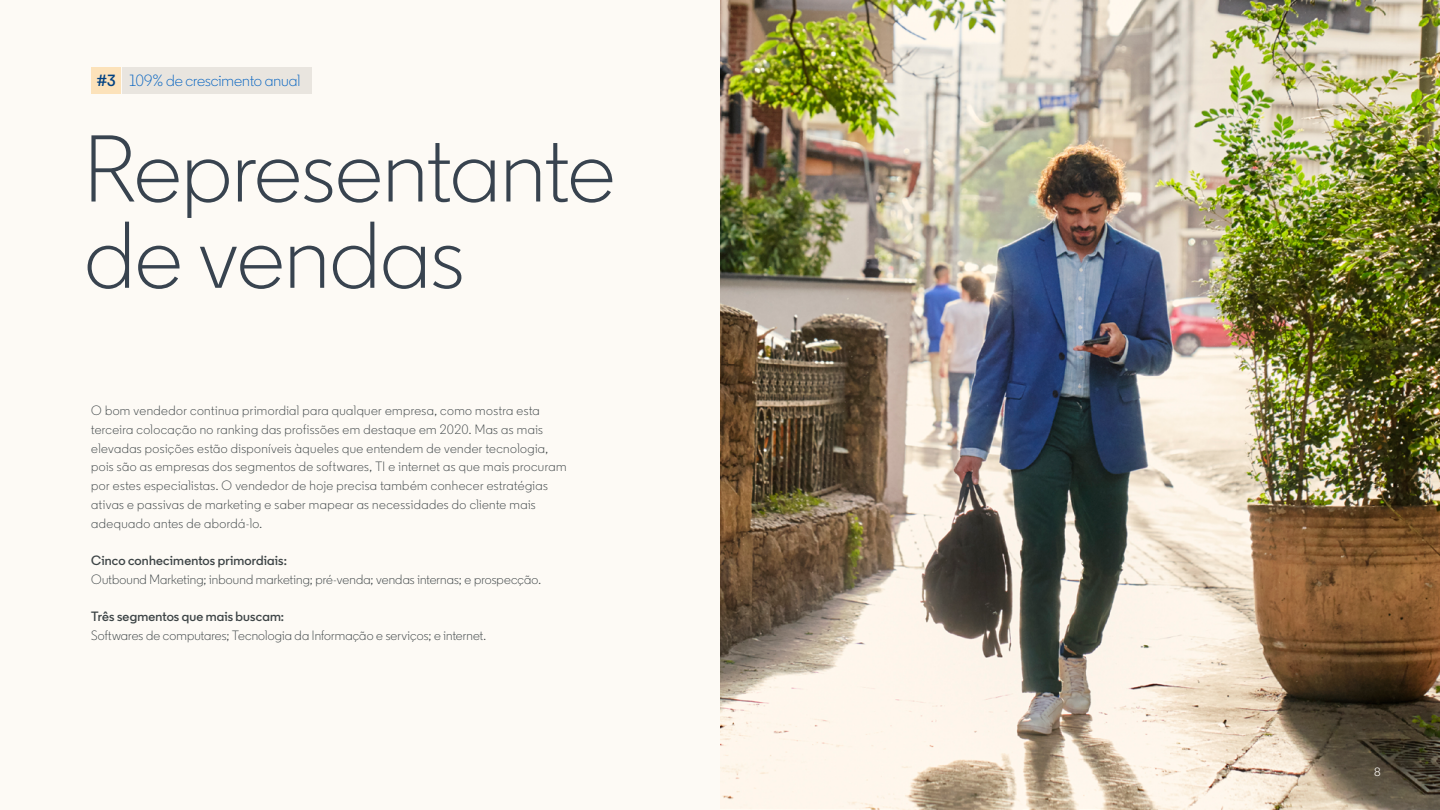
<style>
.page{position:relative;width:1440px;height:810px;background:#fdfaf5}
.page>*{position:absolute;margin:0;border:0;box-sizing:border-box;transform-origin:0 0}
.t1{font:300 94.5px/86.2px "Community";color:#38434f}
.t2{font:300 16.2px "Community";color:#0a66c2}
.t3{font:300 13.5px/18.8px "Community";letter-spacing:.03em;color:#3c4345}
.t4{font:300 13.5px "Community";letter-spacing:.01em;color:#3c4345}
.t5{font:600 13.5px "Community";letter-spacing:.015em;color:#3c4345}
.t6{font:12px "Community";color:#fdfaf5}
.s1{font-weight:600;color:#004182}
</style>
<div class="page">
<img style="left:721px;top:0;width:719px;height:810px">
<div style="left:122px;top:68px;width:190px;height:26px;background:#e9e5df"></div>
<div style="left:92px;top:68px;width:29px;height:26px;background:#fce2ba"></div>
<p class="t2" style="left:97px;top:71px;width:205px"><span class="s1">#3</span> 109% de crescimento anual</p>
<h1 class="t1" style="left:84px;top:126px;width:532px">Representante de vendas</h1>
<p class="t3" style="left:91px;top:401px;width:477px">O bom vendedor continua primordial para qualquer empresa, como mostra esta terceira colocação no ranking das profissões em destaque em 2020. Mas as mais elevadas posições estão disponíveis àqueles que entendem de vender tecnologia, pois são as empresas dos segmentos de softwares, TI e internet as que mais procuram por estes especialistas. O vendedor de hoje precisa também conhecer estratégias ativas e passivas de marketing e saber mapear as necessidades do cliente mais adequado antes de abordá-lo.</p>
<p class="t5" style="left:91px;top:552px;width:197px">Cinco conhecimentos primordiais:</p>
<p class="t4" style="left:91px;top:571px;width:451px">Outbound Marketing; inbound marketing; pré-venda; vendas internas; e prospecção.</p>
<p class="t5" style="left:91px;top:608px;width:194px">Três segmentos que mais buscam:</p>
<p class="t4" style="left:91px;top:627px;width:396px">Softwares de computares; Tecnologia da Informação e serviços; e internet.</p>
<p class="t6" style="left:1374px;top:765px;width:8px">8</p>
</div>
